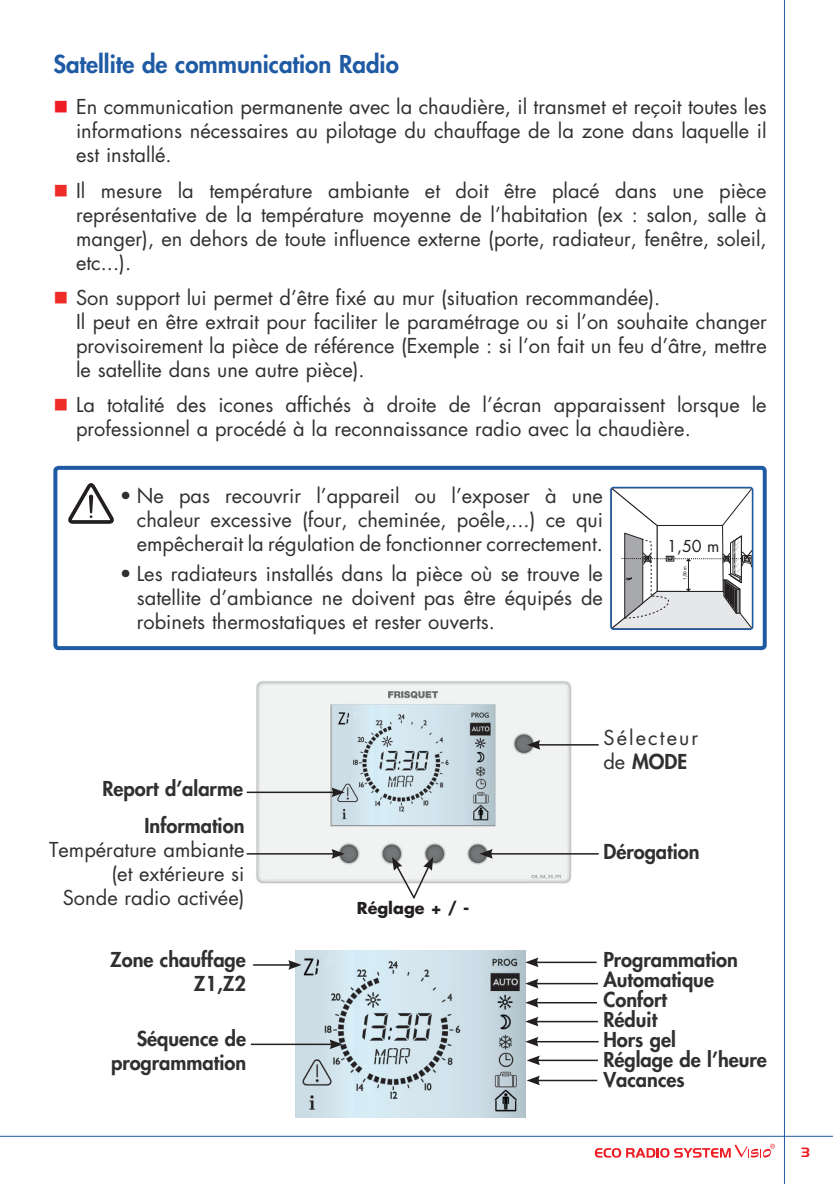
<style>
.page{position:relative;width:833px;height:1184px;background:#fff}
.page>*{position:absolute;margin:0;border:0;box-sizing:border-box;transform-origin:0 0}
.TITRE{font:800 24px "Futura Std";color:#1f5ba4}
.txt2{font:20px/24px "Futura Std";color:#312f30;text-align:justify}
.t1{font:800 20px/24px "Futura Std";color:#312f30;text-align:right}
.texte{font:20px/24px "Futura Std";letter-spacing:.105em;color:#312f30}
.t2{font:700 16px "Futura Std";color:#231f20}
.t3{font:16px "Futura Std";color:#231f20}
.t4{font:700 14px "Handel Gothic EF";color:#ee1d23}
.t5{font:500 4.6px "ITC Kabel Std";color:#231f20}
.s1{color:#ee1d23}
.s2{color:#ee2d28}
.s3{font-weight:800}
</style>
<div class="page">
<hr style="left:783px;top:0;width:1px;height:1184px;background:#1f5ba4">
<hr style="left:0;top:1136px;width:832px;height:1px;background:#1f5ba4">
<svg style="left:594px;top:1144px;width:180px;height:14px"></svg>
<img style="left:296px;top:951px;width:229px;height:166px">
<img style="left:254px;top:681px;width:318px;height:203px">
<hr style="left:537px;top:744px;width:61px;height:2px;background:#231f20">
<svg style="left:527px;top:740px;width:13px;height:10px"></svg>
<hr style="left:489px;top:853px;width:109px;height:1px;background:#231f20">
<svg style="left:479px;top:849px;width:13px;height:10px"></svg>
<hr style="left:535px;top:961px;width:61px;height:2px;background:#231f20">
<svg style="left:525px;top:957px;width:13px;height:10px"></svg>
<hr style="left:535px;top:983px;width:62px;height:1px;background:#231f20">
<svg style="left:525px;top:979px;width:13px;height:9px"></svg>
<hr style="left:535px;top:1002px;width:62px;height:1px;background:#231f20">
<svg style="left:525px;top:998px;width:13px;height:9px"></svg>
<hr style="left:535px;top:1021px;width:62px;height:1px;background:#231f20">
<svg style="left:525px;top:1017px;width:13px;height:9px"></svg>
<hr style="left:536px;top:1059px;width:61px;height:2px;background:#231f20">
<svg style="left:526px;top:1055px;width:14px;height:10px"></svg>
<hr style="left:535px;top:1041px;width:63px;height:1px;background:#231f20">
<svg style="left:525px;top:1037px;width:13px;height:9px"></svg>
<hr style="left:536px;top:1080px;width:61px;height:1px;background:#231f20">
<svg style="left:526px;top:1075px;width:14px;height:10px"></svg>
<hr style="left:247px;top:791px;width:87px;height:2px;background:#231f20">
<svg style="left:331px;top:787px;width:14px;height:10px"></svg>
<hr style="left:247px;top:853px;width:87px;height:1px;background:#231f20">
<svg style="left:331px;top:849px;width:14px;height:10px"></svg>
<hr style="left:253px;top:964px;width:38px;height:2px;background:#231f20">
<svg style="left:288px;top:960px;width:13px;height:10px"></svg>
<hr style="left:251px;top:1043px;width:81px;height:2px;background:#231f20">
<svg style="left:329px;top:1039px;width:14px;height:10px"></svg>
<svg style="left:392px;top:857px;width:41px;height:42px"></svg>
<div style="left:53px;top:466px;width:713px;height:184px;border:4px solid #1f5ba4;border-radius:3px"></div>
<svg style="left:612px;top:489px;width:139px;height:139px"></svg>
<div style="left:610px;top:487px;width:143px;height:143px;border:1px solid #1f5ba4;border-radius:3px"></div>
<svg style="left:68px;top:483px;width:46px;height:41px"></svg>
<p class="TITRE" style="left:53px;top:49px;width:347px">Satellite de communication Radio</p>
<p class="txt2" style="left:76px;top:95px;width:692px;text-indent:-23px"><span class="s1">■</span> En communication permanente avec la chaudière, il transmet et reçoit toutes les informations nécessaires au pilotage du chauffage de la zone dans laquelle il est installé.</p>
<p class="txt2" style="left:76px;top:178px;width:692px;text-indent:-23px"><span class="s2">■</span> Il mesure la température ambiante et doit être placé dans une pièce représentative de la température moyenne de l’habitation (ex : salon, salle à manger), en dehors de toute influence externe (porte, radiateur, fenêtre, soleil, etc...).</p>
<p class="txt2" style="left:53px;top:286px;width:608px"><span class="s2">■</span> Son support lui permet d’être fixé au mur (situation recommandée).</p>
<p class="txt2" style="left:76px;top:310px;width:692px">Il peut en être extrait pour faciliter le paramétrage ou si l’on souhaite changer provisoirement la pièce de référence (Exemple : si l’on fait un feu d’âtre, mettre le satellite dans une autre pièce).</p>
<p class="txt2" style="left:76px;top:393px;width:692px;text-indent:-23px"><span class="s2">■</span> La totalité des icones affichés à droite de l’écran apparaissent lorsque le professionnel a procédé à la reconnaissance radio avec la chaudière.</p>
<p class="txt2" style="left:137px;top:484px;width:467px;text-indent:-17px">• Ne pas recouvrir l’appareil ou l’exposer à une chaleur excessive (four, cheminée, poêle,...) ce qui empêcherait la régulation de fonctionner correctement.</p>
<p class="txt2" style="left:137px;top:561px;width:467px;text-indent:-17px">• Les radiateurs installés dans la pièce où se trouve le satellite d’ambiance ne doivent pas être équipés de robinets thermostatiques et rester ouverts.</p>
<p class="t5" style="left:682px;top:580px;width:15px;rotate:-90deg">1,50 m</p>
<p class="t3" style="left:667px;top:535px;width:54px">1,50 m</p>
<p class="t1" style="left:102px;top:776px;width:142px">Report d’alarme</p>
<p class="t1" style="left:144px;top:814px;width:101px">Information</p>
<p class="txt2" style="left:49px;top:838px;width:197px">Température ambiante</p>
<p class="txt2" style="left:111px;top:862px;width:134px">(et extérieure si</p>
<p class="txt2" style="left:63px;top:886px;width:183px">Sonde radio activée)</p>
<p class="t1" style="left:110px;top:947px;width:137px">Zone chauffage</p>
<p class="t1" style="left:194px;top:971px;width:53px">Z1,Z2</p>
<p class="t1" style="left:111px;top:1027px;width:137px">Séquence de programmation</p>
<p class="t2" style="left:357px;top:897px;width:114px">Réglage + / -</p>
<p class="texte" style="left:603px;top:726px;width:96px">Sélecteur de <span class="s3">MODE</span></p>
<p class="t1" style="left:603px;top:840px;width:98px">Dérogation</p>
<p class="t1" style="left:603px;top:947px;width:136px">Programmation</p>
<p class="t1" style="left:603px;top:967px;width:112px">Automatique</p>
<p class="t1" style="left:603px;top:987px;width:65px">Confort</p>
<p class="t1" style="left:603px;top:1007px;width:55px">Réduit</p>
<p class="t1" style="left:603px;top:1027px;width:74px">Hors gel</p>
<p class="t1" style="left:603px;top:1047px;width:165px">Réglage de l’heure</p>
<p class="t1" style="left:603px;top:1067px;width:83px">Vacances</p>
<p class="t4" style="left:800px;top:1144px;width:12px">3</p>
</div>
